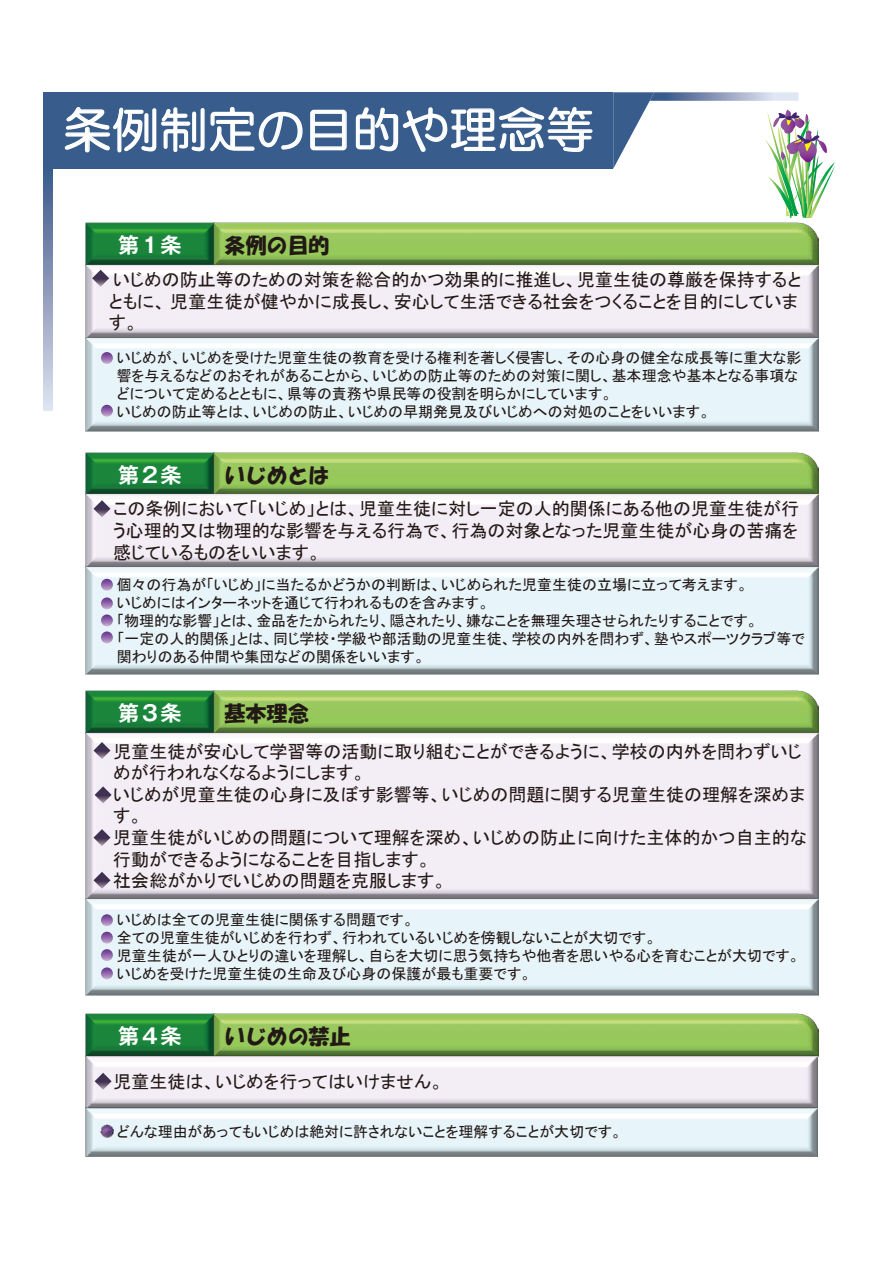
<style>
.page{position:relative;width:893px;height:1263px;background:#fff}
.page>*{position:absolute;margin:0;border:0;box-sizing:border-box;transform-origin:0 0}
.t1{font:48px "HG Maru Gothic MPRO";letter-spacing:.005em;color:#fff}
.t2{font:21px "HG Soei Kakupoptai";color:#221815}
.t3{font:700 21px "Gothic MB101 Pr 6 De";color:#fff}
.t4{font:18px/21.6px "MS P Gothic";color:#221815}
.t5{font:15px/18px "MS P Gothic";color:#221815}
</style>
<div class="page">
<img style="left:86px;top:223px;width:732px;height:208px">
<img style="left:86px;top:452px;width:732px;height:222px">
<img style="left:86px;top:690px;width:732px;height:305px">
<img style="left:86px;top:1014px;width:732px;height:142px">
<div style="left:44px;top:92px;width:569px;height:77px;background:#385d8c"></div>
<svg style="left:44px;top:169px;width:8px;height:242px"></svg>
<svg style="left:101px;top:352px;width:12px;height:12px"></svg>
<svg style="left:92px;top:270px;width:17px;height:17px"></svg>
<svg style="left:101px;top:405px;width:12px;height:12px"></svg>
<svg style="left:101px;top:579px;width:12px;height:12px"></svg>
<svg style="left:101px;top:597px;width:12px;height:46px"></svg>
<svg style="left:101px;top:914px;width:12px;height:12px"></svg>
<svg style="left:101px;top:932px;width:12px;height:29px"></svg>
<svg style="left:101px;top:967px;width:12px;height:12px"></svg>
<svg style="left:100px;top:1125px;width:13px;height:13px"></svg>
<svg style="left:64px;top:106px;width:239px;height:47px"></svg>
<svg style="left:310px;top:109px;width:37px;height:42px"></svg>
<svg style="left:355px;top:107px;width:238px;height:45px"></svg>
<svg style="left:93px;top:500px;width:17px;height:17px"></svg>
<svg style="left:93px;top:742px;width:17px;height:17px"></svg>
<svg style="left:93px;top:829px;width:17px;height:17px"></svg>
<svg style="left:95px;top:786px;width:17px;height:17px"></svg>
<svg style="left:93px;top:872px;width:17px;height:17px"></svg>
<svg style="left:95px;top:1073px;width:17px;height:17px"></svg>
<svg style="left:613px;top:92px;width:222px;height:126px"></svg>
<h1 class="t1" style="left:63px;top:106px;width:532px">条例制定の目的や理念等</h1>
<h2 class="t3" style="left:118px;top:227px;width:65px">第１条</h2>
<h2 class="t2" style="left:224px;top:235px;width:107px">条例の目的</h2>
<p class="t4" style="left:109px;top:269px;width:694px">いじめの防止等のための対策を総合的かつ効果的に推進し、児童生徒の尊厳を保持するとともに、児童生徒が健やかに成長し、安心して生活できる社会をつくることを目的にしています。</p>
<p class="t5" style="left:117px;top:348px;width:686px">いじめが、いじめを受けた児童生徒の教育を受ける権利を著しく侵害し、その心身の健全な成長等に重大な影響を与えるなどのおそれがあることから、いじめの防止等のための対策に関し、基本理念や基本となる事項などについて定めるとともに、県等の責務や県民等の役割を明らかにしています。<br>いじめの防止等とは、いじめの防止、いじめの早期発見及びいじめへの対処のことをいいます。</p>
<h2 class="t3" style="left:118px;top:457px;width:65px">第２条</h2>
<h2 class="t2" style="left:224px;top:464px;width:107px">いじめとは</h2>
<p class="t4" style="left:113px;top:498px;width:688px;text-align:justify">この条例において「いじめ」とは、児童生徒に対し一定の人的関係にある他の児童生徒が行う心理的又は物理的な影響を与える行為で、行為の対象となった児童生徒が心身の苦痛を感じているものをいいます。</p>
<p class="t5" style="left:117px;top:575px;width:690px">個々の行為が「いじめ」に当たるかどうかの判断は、いじめられた児童生徒の立場に立って考えます。<br>いじめにはインターネットを通じて行われるものを含みます。<br>「物理的な影響」とは、金品をたかられたり、隠されたり、嫌なことを無理矢理させられたりすることです。<br>「一定の人的関係」とは、同じ学校・学級や部活動の児童生徒、学校の内外を問わず、塾やスポーツクラブ等で関わりのある仲間や集団などの関係をいいます。</p>
<h2 class="t3" style="left:118px;top:695px;width:65px">第３条</h2>
<h2 class="t2" style="left:224px;top:702px;width:86px">基本理念</h2>
<p class="t4" style="left:113px;top:740px;width:695px">児童生徒が安心して学習等の活動に取り組むことができるように、学校の内外を問わずいじめが行われなくなるようにします。<br>いじめが児童生徒の心身に及ぼす影響等、いじめの問題に関する児童生徒の理解を深めます。<br>児童生徒がいじめの問題について理解を深め、いじめの防止に向けた主体的かつ自主的な行動ができるようになることを目指します。<br>社会総がかりでいじめの問題を克服します。</p>
<p class="t5" style="left:117px;top:911px;width:685px">いじめは全ての児童生徒に関係する問題です。<br>全ての児童生徒がいじめを行わず、行われているいじめを傍観しないことが大切です。<br>児童生徒が一人ひとりの違いを理解し、自らを大切に思う気持ちや他者を思いやる心を育むことが大切です。いじめを受けた児童生徒の生命及び心身の保護が最も重要です。</p>
<h2 class="t3" style="left:118px;top:1018px;width:65px">第４条</h2>
<h2 class="t2" style="left:224px;top:1026px;width:128px">いじめの禁止</h2>
<p class="t4" style="left:113px;top:1071px;width:332px">児童生徒は、いじめを行ってはいけません。</p>
<p class="t5" style="left:117px;top:1123px;width:507px">どんな理由があってもいじめは絶対に許されないことを理解することが大切です。</p>
</div>
